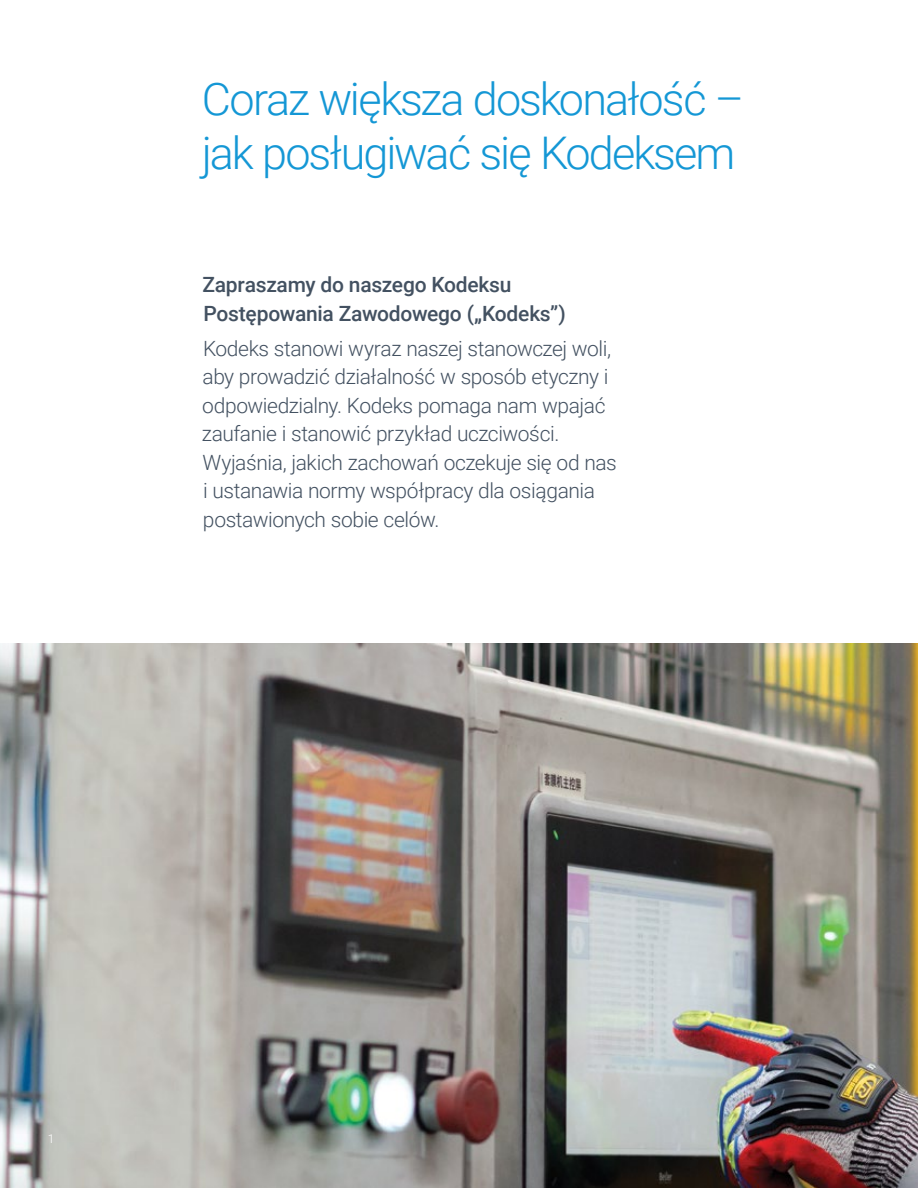
<style>
.page{position:relative;width:918px;height:1188px;background:#fff}
.page>*{position:absolute;margin:0;border:0;box-sizing:border-box;transform-origin:0 0}
.t1{font:300 45px/54px "Roboto";letter-spacing:-.04em;color:#1497d5}
.t2{font:300 21px/28.5px "Roboto";letter-spacing:-.02em;color:#435161}
.t3{font:500 21px/28.5px "Roboto";letter-spacing:-.01em;color:#435161}
.t4{font:300 12px "Roboto";color:#fff}
</style>
<div class="page">
<img style="left:0;top:644px;width:918px;height:544px">
<h1 class="t1" style="left:202px;top:70px;width:544px">Coraz większa doskonałość – jak posługiwać się Kodeksem</h1>
<p class="t3" style="left:202px;top:270px;width:365px">Zapraszamy do naszego Kodeksu<br>Postępowania Zawodowego („Kodeks”)</p>
<p class="t2" style="left:202px;top:333px;width:416px">Kodeks stanowi wyraz naszej stanowczej woli, aby prowadzić działalność w sposób etyczny i odpowiedzialny. Kodeks pomaga nam wpajać zaufanie i stanowić przykład uczciwości.<br>Wyjaśnia, jakich zachowań oczekuje się od nas i ustanawia normy współpracy dla osiągania postawionych sobie celów.</p>
<p class="t4" style="left:48px;top:1131px;width:8px">1</p>
</div>
